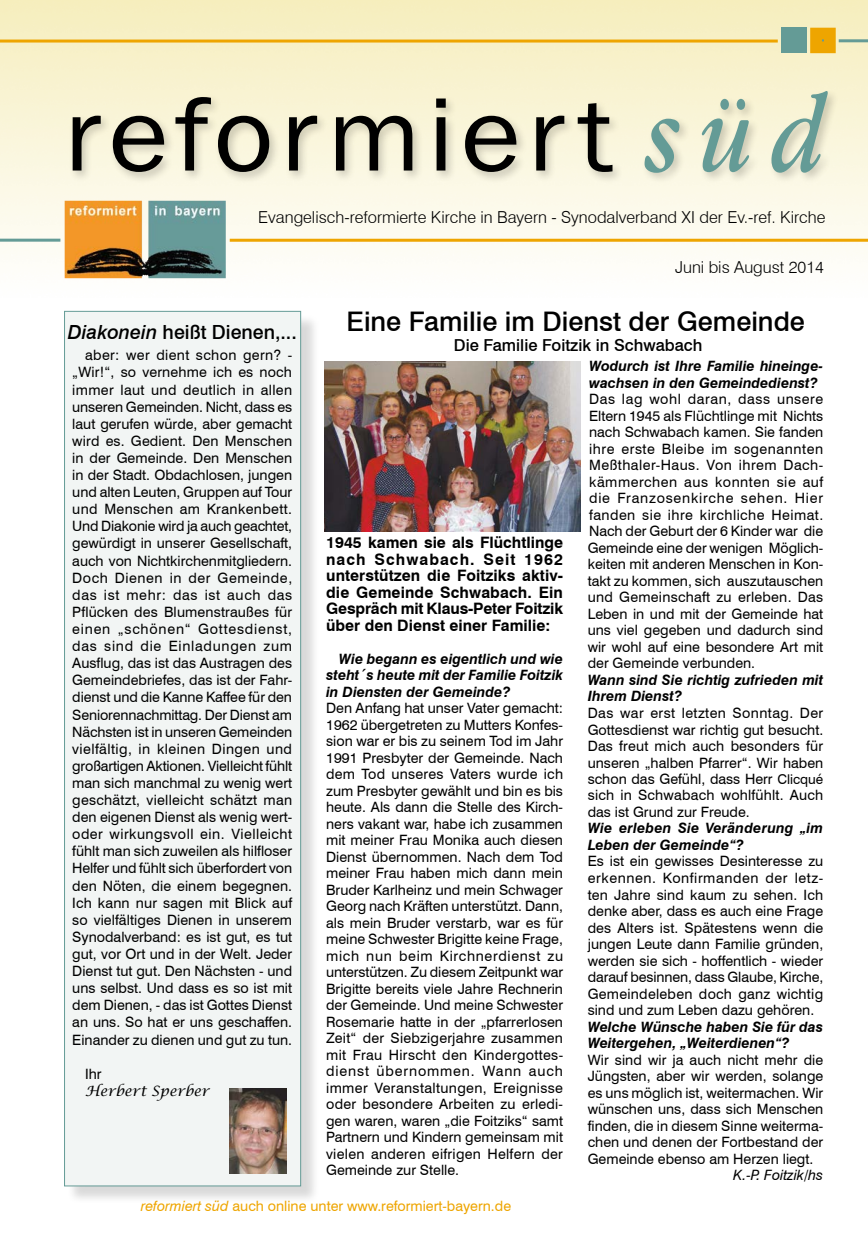
<style>
.page{position:relative;width:868px;height:1242px;background:#fff}
.page>*{position:absolute;margin:0;border:0;box-sizing:border-box;transform-origin:0 0}
.t1{font:108px "Franklin Gothic";letter-spacing:.055em;color:#000;scale:1.07 1}
.t2{font:500 27px "Swiss 721 BT";color:#000}
.t3{font:500 19.5px "Swiss 721 BT";color:#000}
.t4{font:300 16.5px "Swiss 721 BT";color:#000}
.t5{font:500 16.5px "Swiss 721 BT";color:#000}
.t6{font:700 15.75px/16.5px "Swiss 721 BT";letter-spacing:-.01em;color:#000;text-align:justify}
.t7{font:14.25px/16.5px "Swiss 721 BT";color:#000;text-align:justify}
.t8{font:italic 700 14.25px/16.5px "Swiss 721 BT";color:#000}
.t9{font:14.25px "Swiss 721 BT";color:#eea500}
.t10{font:italic 14.25px "Swiss 721 BT";color:#000}
.t11{font:italic 14.25px "Lucida Calligraphy";color:#000}
.s1{font-family:"Garamond IT Cby BT";font-style:italic;font-size:113.4px;color:#649b96}
.s2{font-style:italic}
.s3{font-size:13.5px}
</style>
<div class="page">
<img style="left:0;top:0;width:867px;height:279px">
<div style="left:69px;top:88px;width:770px;height:96px;background:#000;opacity:.2"></div>
<hr style="left:0;top:239px;width:60px;height:3px;background:#649b96">
<hr style="left:0;top:40px;width:777px;height:3px;background:#eea500">
<hr style="left:838px;top:39px;width:29px;height:3px;background:#649b96">
<div style="left:810px;top:28px;width:25px;height:25px;background:#eea500"></div>
<div style="left:781px;top:28px;width:25px;height:25px;background:#649b96"></div>
<img style="left:65px;top:201px;width:161px;height:77px">
<hr style="left:230px;top:239px;width:637px;height:3px;background:#eea500">
<div style="left:67px;top:314px;width:253px;height:890px;background:#000;opacity:.15"></div>
<div style="left:64px;top:311px;width:237px;height:875px;background:#f2f5f4;border:1px solid #649b96"></div>
<img style="left:229px;top:1088px;width:57px;height:85px">
<img style="left:324px;top:362px;width:256px;height:170px">
<h1 class="t1" style="left:64px;top:67px;width:713px">reformiert <span class="s1">s ü d</span></h1>
<p class="t4" style="left:258px;top:207px;width:568px">Evangelisch-reformierte Kirche in Bayern - Synodalverband XI der Ev.-ref. Kirche</p>
<h3 class="t3" style="left:68px;top:320px;width:230px"><span class="s2">Diakonein</span> heißt Dienen,...</h3>
<p class="t7" style="left:72px;top:346px;width:221px;line-height:17.1px;text-indent:13px">aber: wer dient schon gern? - „Wir!“, so vernehme ich es noch immer laut und deutlich in allen unseren Gemeinden. Nicht, dass es laut gerufen würde, aber gemacht wird es. Gedient. Den Menschen in der Gemeinde. Den Menschen in der Stadt. Obdachlosen, jungen und alten Leuten, Gruppen auf Tour und Menschen am Krankenbett.<br>Und Diakonie wird ja auch geachtet, gewürdigt in unserer Gesellschaft, auch von Nichtkirchenmitgliedern.<br>Doch Dienen in der Gemeinde, das ist mehr: das ist auch das Pflücken des Blumenstraußes für einen „schönen“ Gottesdienst, das sind die Einladungen zum Ausflug, das ist das Austragen des Gemeindebriefes, das ist der Fahr&shy;dienst und die Kanne Kaffee für den Seniorennachmittag. Der Dienst am Nächsten ist in unseren Gemeinden vielfältig, in kleinen Dingen und großartigen Aktionen. Vielleicht fühlt man sich manchmal zu wenig wert geschätzt, vielleicht schätzt man den eigenen Dienst als wenig wert&shy;oder wirkungsvoll ein. Vielleicht fühlt man sich zuweilen als hilfloser Helfer und fühlt sich überfordert von den Nöten, die einem begegnen.<br>Ich kann nur sagen mit Blick auf so vielfältiges Dienen in unserem Synodalverband: es ist gut, es tut gut, vor Ort und in der Welt. Jeder Dienst tut gut. Den Nächsten - und uns selbst. Und dass es so ist mit dem Dienen, - das ist Gottes Dienst an uns. So hat er uns geschaffen.<br>Einander zu dienen und gut zu tun.</p>
<p class="t7" style="left:85px;top:1065px;width:18px">Ihr</p>
<p class="t11" style="left:85px;top:1082px;width:126px">Herbert Sperber</p>
<p class="t4" style="left:675px;top:257px;width:150px">Juni bis August 2014</p>
<h2 class="t2" style="left:346px;top:305px;width:460px">Eine Familie im Dienst der Gemeinde</h2>
<p class="t5" style="left:454px;top:335px;width:250px">Die Familie Foitzik in Schwabach</p>
<p class="t6" style="left:326px;top:534px;width:238px">1945 kamen sie als Flüchtlinge nach Schwabach. Seit 1962 unterstützen die Foitziks aktiv&shy;die Gemeinde Schwabach. Ein Gespräch mit Klaus-Peter Foitzik über den Dienst einer Familie:</p>
<p class="t8" style="left:326px;top:650px;width:238px;text-align:justify;text-indent:13px">Wie begann es eigentlich und wie steht´s heute mit der Familie Foitzik in Diensten der Gemeinde?</p>
<p class="t7" style="left:326px;top:699px;width:238px">Den Anfang hat unser Vater gemacht:<br>1962 übergetreten zu Mutters Konfes&shy;sion war er bis zu seinem Tod im Jahr 1991 Presbyter der Gemeinde. Nach dem Tod unseres Vaters wurde ich zum Presbyter gewählt und bin es bis heute. Als dann die Stelle des Kirch&shy;ners vakant war, habe ich zusammen mit meiner Frau Monika auch diesen Dienst übernommen. Nach dem Tod meiner Frau haben mich dann mein Bruder Karlheinz und mein Schwager Georg nach Kräften unterstützt. Dann, als mein Bruder verstarb, war es für meine Schwester Brigitte keine Frage, mich nun beim Kirchnerdienst zu unterstützen. Zu diesem Zeitpunkt war Brigitte bereits viele Jahre Rechnerin der Gemeinde. Und meine Schwester Rosemarie hatte in der „pfarrerlosen Zeit“ der Siebzigerjahre zusammen mit Frau Hirscht den Kindergottes&shy;dienst übernommen. Wann auch immer Veranstaltungen, Ereignisse oder besondere Arbeiten zu erledi&shy;gen waren, waren „die Foitziks“ samt Partnern und Kindern gemeinsam mit vielen anderen eifrigen Helfern der Gemeinde zur Stelle.</p>
<p class="t8" style="left:589px;top:358px;width:235px">Wodurch ist Ihre Familie hineinge&shy;wachsen in den Gemeindedienst?</p>
<p class="t7" style="left:587px;top:391px;width:237px">Das lag wohl daran, dass unsere Eltern 1945 als Flüchtlinge mit Nichts nach Schwabach kamen. Sie fanden ihre erste Bleibe im sogenannten Meßthaler-Haus. Von ihrem Dach&shy;kämmerchen aus konnten sie auf die Franzosenkirche sehen. Hier fanden sie ihre kirchliche Heimat.<br>Nach der Geburt der 6 Kinder war die Gemeinde eine der wenigen Möglich&shy;keiten mit anderen Menschen in Kon&shy;takt zu kommen, sich auszutauschen und Gemeinschaft zu erleben. Das Leben in und mit der Gemeinde hat uns viel gegeben und dadurch sind wir wohl auf eine besondere Art mit der Gemeinde verbunden.</p>
<p class="t8" style="left:587px;top:671px;width:237px">Wann sind Sie richtig zufrieden mit<br>Ihrem Dienst?</p>
<p class="t7" style="left:587px;top:704px;width:237px">Das war erst letzten Sonntag. Der Gottesdienst war richtig gut besucht.<br>Das freut mich auch besonders für unseren „halben Pfarrer“. Wir haben schon das Gefühl, dass Herr <span class="s3">Clicqué </span>sich in Schwabach wohlfühlt. Auch das ist Grund zur Freude.</p>
<p class="t8" style="left:587px;top:820px;width:237px">Wie erleben Sie Veränderung „im<br>Leben der Gemeinde“?</p>
<p class="t7" style="left:587px;top:853px;width:237px">Es ist ein gewisses Desinteresse zu erkennen. Konfirmanden der letz&shy;ten Jahre sind kaum zu sehen. Ich denke aber, dass es auch eine Frage des Alters ist. Spätestens wenn die jungen Leute dann Familie gründen, werden sie sich - hoffentlich - wieder darauf besinnen, dass Glaube, Kirche, Gemeindeleben doch ganz wichtig sind und zum Leben dazu gehören.</p>
<p class="t8" style="left:587px;top:1018px;width:237px">Welche Wünsche haben Sie für das<br>Weitergehen, „Weiterdienen“?</p>
<p class="t7" style="left:587px;top:1051px;width:237px">Wir sind wir ja auch nicht mehr die Jüngsten, aber wir werden, solange es uns möglich ist, weitermachen. Wir wünschen uns, dass sich Menschen finden, die in diesem Sinne weiterma&shy;chen und denen der Fortbestand der Gemeinde ebenso am Herzen liegt.</p>
<p class="t10" style="left:733px;top:1166px;width:92px">K.-P. Foitzik/hs</p>
<p class="t9" style="left:141px;top:1197px;width:372px"><span class="s2">reformiert süd</span> auch online unter www.reformiert-bayern.de</p>
</div>
